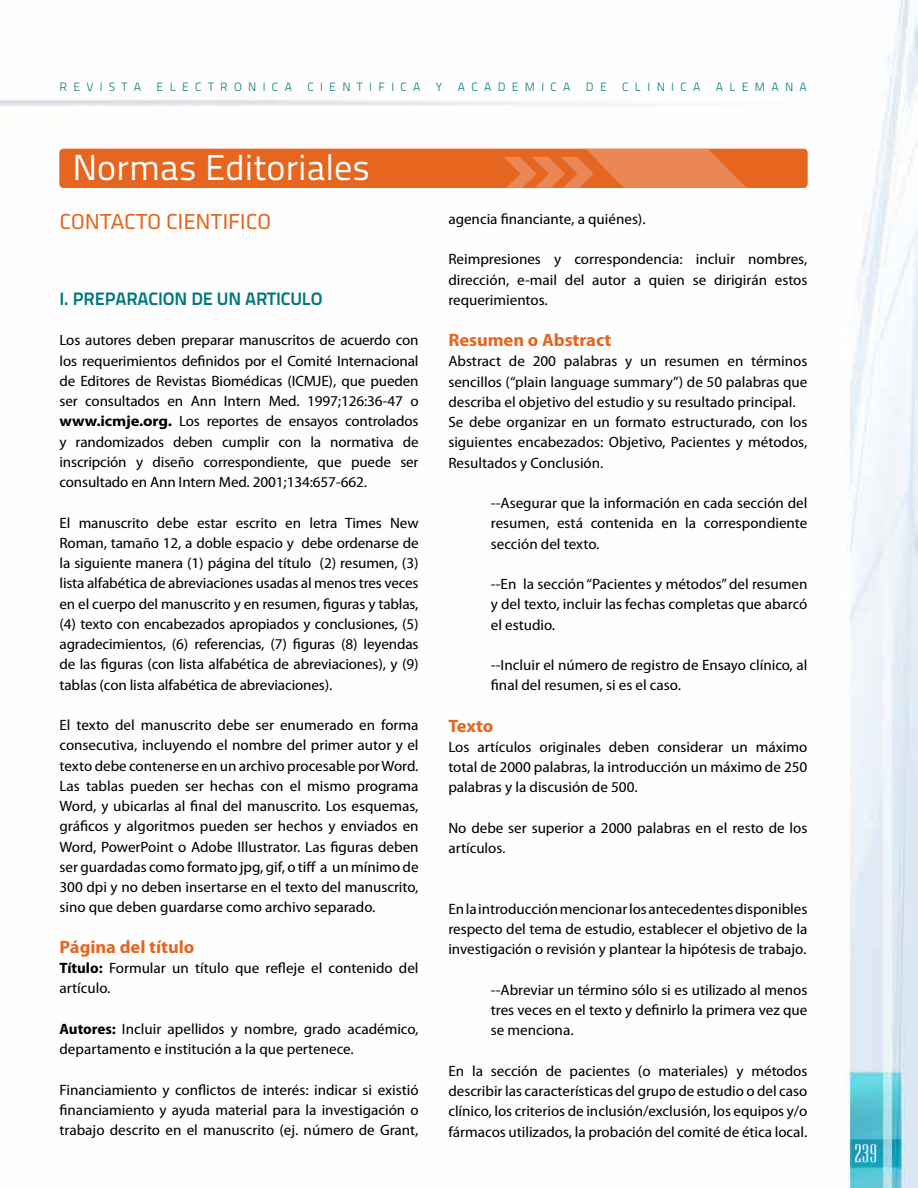
<style>
.page{position:relative;width:918px;height:1188px;background:#fff}
.page>*{position:absolute;margin:0;border:0;box-sizing:border-box;transform-origin:0 0}
.t1{font:36px "Titillium Text 14 L 400 wt";color:#fff}
.t2{font:22.5px "Klavika";letter-spacing:-.01em;color:#e66620}
.t3{font:21px "Ultra Condensed Sans Serif";color:#fff}
.t4{font:700 semi-condensed 18px "Myriad Pro";color:#e66620;scale:1.1 1}
.t5{font:18px "Titillium Text 14 L 800 wt";letter-spacing:-.01em;color:#00787c}
.t6{font:semi-condensed 15px/20.2px "Myriad Pro";color:#000;text-align:justify;scale:1.1 1}
.t7{font:12px "Titillium Text 14 L 250 wt";letter-spacing:.525em;color:#00787c}
.s1{font-weight:700;font-stretch:normal}
.s2{font-weight:700}
</style>
<div class="page">
<img style="left:0;top:0;width:918px;height:1188px">
<div style="left:60px;top:149px;width:747px;height:39px;background:#e66620;border-radius:4px"></div>
<svg style="left:504px;top:149px;width:242px;height:39px"></svg>
<p class="t7" style="left:60px;top:79px;width:83px">REVISTA</p>
<p class="t7" style="left:157px;top:79px;width:137px">ELECTRONICA</p>
<p class="t7" style="left:307px;top:79px;width:115px">CIENTIFICA</p>
<p class="t7" style="left:436px;top:79px;width:8px">Y</p>
<p class="t7" style="left:458px;top:79px;width:114px">ACADEMICA</p>
<p class="t7" style="left:586px;top:79px;width:22px">D E</p>
<p class="t7" style="left:622px;top:79px;width:80px">CLINICA</p>
<p class="t7" style="left:716px;top:79px;width:93px">ALEMANA</p>
<h1 class="t1" style="left:72px;top:146px;width:299px">Normas Editoriales</h1>
<h2 class="t2" style="left:60px;top:210px;width:213px">CONTACTO CIENTIFICO</h2>
<p class="t5" style="left:60px;top:288px;width:265px">I. PREPARACION DE UN ARTICULO</p>
<p class="t6" style="left:60px;top:330px;width:328px">Los autores deben preparar manuscritos de acuerdo con los requerimientos definidos por el Comité Internacional de Editores de Revistas Biomédicas (ICMJE), que pueden ser consultados en Ann Intern Med. 1997;126:36-47 o <span class="s1">www.icmje.org.</span> Los reportes de ensayos controlados y randomizados deben cumplir con la normativa de inscripción y diseño correspondiente, que puede ser consultado en Ann Intern Med. 2001;134:657-662.</p>
<p class="t6" style="left:60px;top:512px;width:328px">El manuscrito debe estar escrito en letra Times New Roman, tamaño 12, a doble espacio y debe ordenarse de la siguiente manera (1) página del título (2) resumen, (3) lista alfabética de abreviaciones usadas al menos tres veces en el cuerpo del manuscrito y en resumen, figuras y tablas, (4) texto con encabezados apropiados y conclusiones, (5) agradecimientos, (6) referencias, (7) figuras (8) leyendas de las figuras (con lista alfabética de abreviaciones), y (9) tablas (con lista alfabética de abreviaciones).</p>
<p class="t6" style="left:60px;top:715px;width:328px">El texto del manuscrito debe ser enumerado en forma consecutiva, incluyendo el nombre del primer autor y el texto debe contenerse en un archivo procesable por Word.<br>Las tablas pueden ser hechas con el mismo programa Word, y ubicarlas al final del manuscrito. Los esquemas, gráficos y algoritmos pueden ser hechos y enviados en Word, PowerPoint o Adobe Illustrator. Las figuras deben ser guardadas como formato jpg, gif, o tiff a un mínimo de 300 dpi y no deben insertarse en el texto del manuscrito, sino que deben guardarse como archivo separado.</p>
<p class="t4" style="left:60px;top:935px;width:124px">Página del título</p>
<p class="t6" style="left:60px;top:958px;width:328px"><span class="s2">Título:</span> Formular un título que refleje el contenido del artículo.</p>
<p class="t6" style="left:60px;top:1018px;width:328px"><span class="s2">Autores:</span> Incluir apellidos y nombre, grado académico, departamento e institución a la que pertenece.</p>
<p class="t6" style="left:60px;top:1079px;width:328px">Financiamiento y conflictos de interés: indicar si existió financiamiento y ayuda material para la investigación o trabajo descrito en el manuscrito (ej. número de Grant,</p>
<p class="t6" style="left:448px;top:208px;width:181px">agencia financiante, a quiénes).</p>
<p class="t6" style="left:448px;top:249px;width:328px">Reimpresiones y correspondencia: incluir nombres, dirección, e-mail del autor a quien se dirigirán estos requerimientos.</p>
<p class="t4" style="left:448px;top:328px;width:150px">Resumen o Abstract</p>
<p class="t6" style="left:448px;top:351px;width:328px;text-align:left">Abstract de 200 palabras y un resumen en términos sencillos (“plain language summary”) de 50 palabras que describa el objetivo del estudio y su resultado principal.<br>Se debe organizar en un formato estructurado, con los siguientes encabezados: Objetivo, Pacientes y métodos, Resultados y Conclusión.</p>
<p class="t6" style="left:491px;top:493px;width:289px">--Asegurar que la información en cada sección del resumen, está contenida en la correspondiente sección del texto.</p>
<p class="t6" style="left:491px;top:574px;width:289px">--En la sección “Pacientes y métodos” del resumen y del texto, incluir las fechas completas que abarcó el estudio.</p>
<p class="t6" style="left:491px;top:655px;width:289px">--Incluir el número de registro de Ensayo clínico, al final del resumen, si es el caso.</p>
<p class="t4" style="left:448px;top:714px;width:42px">Texto</p>
<p class="t6" style="left:448px;top:736px;width:328px">Los artículos originales deben considerar un máximo total de 2000 palabras, la introducción un máximo de 250 palabras y la discusión de 500.</p>
<p class="t6" style="left:448px;top:817px;width:328px">No debe ser superior a 2000 palabras en el resto de los artículos.</p>
<p class="t6" style="left:448px;top:898px;width:328px">En la introducción mencionar los antecedentes disponibles respecto del tema de estudio, establecer el objetivo de la investigación o revisión y plantear la hipótesis de trabajo.</p>
<p class="t6" style="left:491px;top:979px;width:289px">--Abreviar un término sólo si es utilizado al menos tres veces en el texto y definirlo la primera vez que se menciona.</p>
<p class="t6" style="left:448px;top:1060px;width:328px">En la sección de pacientes (o materiales) y métodos describir las características del grupo de estudio o del caso clínico, los criterios de inclusión/exclusión, los equipos y/o fármacos utilizados, la probación del comité de ética local.</p>
<h3 class="t3" style="left:854px;top:1140px;width:25px">239</h3>
</div>
